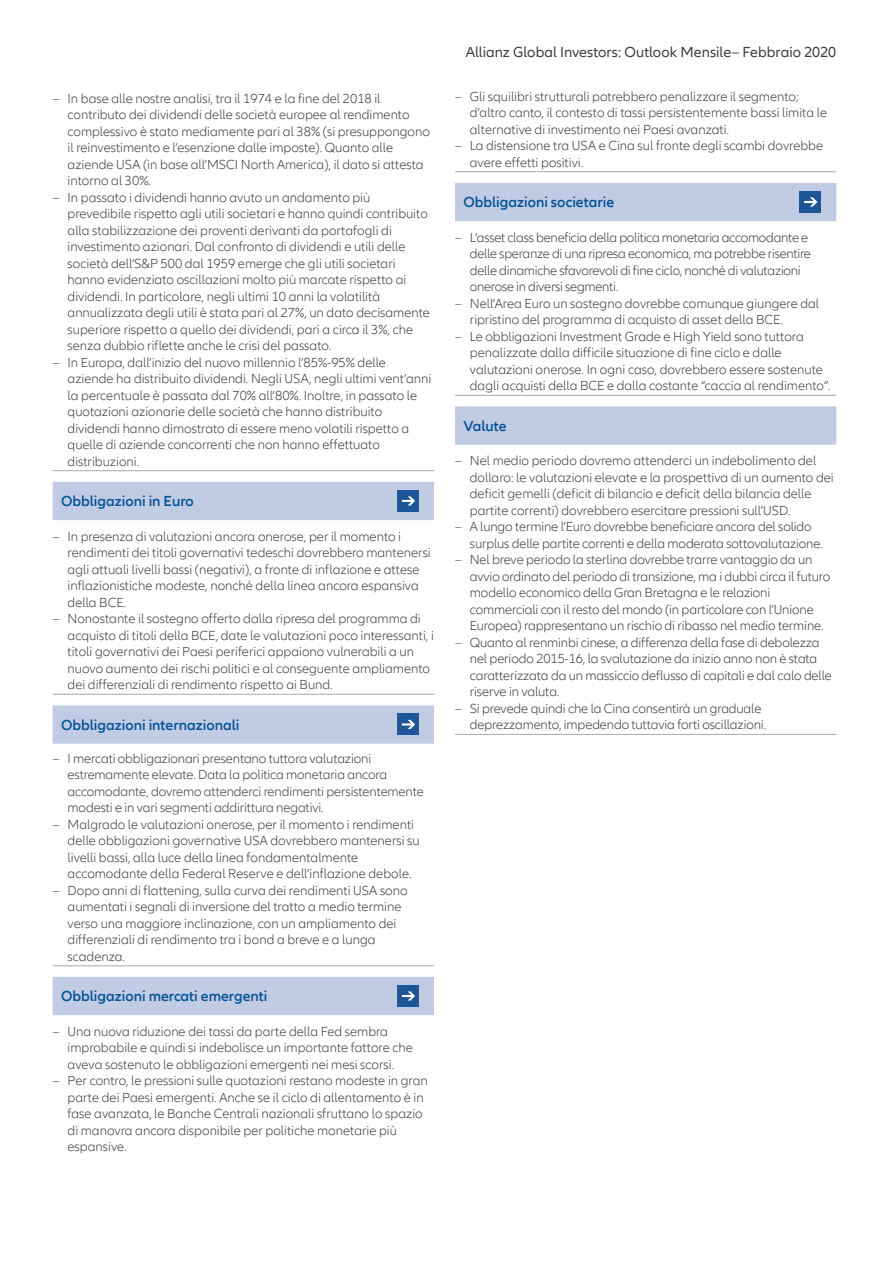
<style>
.page{position:relative;width:893px;height:1263px;background:#fff}
.page>*{position:absolute;margin:0;border:0;box-sizing:border-box;transform-origin:0 0}
.t1{font:600 15px "Allianz Neo";color:#015399}
.t2{font:15px "Allianz Neo";color:#3e3e3f}
.t3{font:300 13.5px/16.5px "Allianz Neo";color:#3e3e3f}
.t4{font:300 13.5px/16.5px "Allianz Neo";letter-spacing:-.02em;color:#3e3e3f}
</style>
<div class="page">
<hr style="left:53px;top:470px;width:381px;height:1px;background:#a8a9ad">
<div style="left:53px;top:482px;width:381px;height:38px;background:#c1cbe3"></div>
<hr style="left:53px;top:694px;width:381px;height:1px;background:#a8a9ad">
<div style="left:53px;top:705px;width:381px;height:39px;background:#c1cbe3"></div>
<hr style="left:53px;top:965px;width:381px;height:1px;background:#a8a9ad">
<div style="left:53px;top:977px;width:381px;height:38px;background:#c1cbe3"></div>
<div style="left:398px;top:490px;width:21px;height:21px;background:#1c5598"></div>
<svg style="left:402px;top:496px;width:13px;height:9px"></svg>
<div style="left:398px;top:714px;width:21px;height:21px;background:#1c5598"></div>
<svg style="left:402px;top:720px;width:13px;height:9px"></svg>
<div style="left:398px;top:985px;width:21px;height:21px;background:#1c5598"></div>
<svg style="left:402px;top:991px;width:13px;height:9px"></svg>
<hr style="left:455px;top:171px;width:381px;height:1px;background:#a8a9ad">
<div style="left:455px;top:183px;width:381px;height:38px;background:#c1cbe3"></div>
<hr style="left:455px;top:395px;width:381px;height:1px;background:#a8a9ad">
<div style="left:455px;top:406px;width:381px;height:39px;background:#c1cbe3"></div>
<hr style="left:455px;top:734px;width:381px;height:1px;background:#a8a9ad">
<div style="left:800px;top:191px;width:21px;height:21px;background:#1c5598"></div>
<svg style="left:804px;top:197px;width:13px;height:10px"></svg>
<p class="t3" style="left:68px;top:90px;width:364px;text-indent:-15px">– In base alle nostre analisi, tra il 1974 e la fine del 2018 il contributo dei dividendi delle società europee al rendimento complessivo è stato mediamente pari al 38% (si presuppongono il reinvestimento e l’esenzione dalle imposte). Quanto alle aziende USA (in base all’MSCI North America), il dato si attesta intorno al 30%.</p>
<p class="t3" style="left:68px;top:189px;width:364px;text-indent:-15px">– In passato i dividendi hanno avuto un andamento più prevedibile rispetto agli utili societari e hanno quindi contribuito alla stabilizzazione dei proventi derivanti da portafogli di investimento azionari. Dal confronto di dividendi e utili delle società dell’S&amp;P 500 dal 1959 emerge che gli utili societari hanno evidenziato oscillazioni molto più marcate rispetto ai dividendi. In particolare, negli ultimi 10 anni la volatilità annualizzata degli utili è stata pari al 27%, un dato decisamente superiore rispetto a quello dei dividendi, pari a circa il 3%, che senza dubbio riflette anche le crisi del passato.</p>
<p class="t3" style="left:68px;top:354px;width:365px;text-indent:-15px">– In Europa, dall’inizio del nuovo millennio l’85%-95% delle aziende ha distribuito dividendi. Negli USA, negli ultimi vent’anni la percentuale è passata dal 70% all’80%. Inoltre, in passato le quotazioni azionarie delle società che hanno distribuito dividendi hanno dimostrato di essere meno volatili rispetto a quelle di aziende concorrenti che non hanno effettuato distribuzioni.</p>
<p class="t1" style="left:61px;top:493px;width:134px">Obbligazioni in Euro</p>
<p class="t3" style="left:68px;top:528px;width:365px;text-indent:-15px">– In presenza di valutazioni ancora onerose, per il momento i rendimenti dei titoli governativi tedeschi dovrebbero mantenersi agli attuali livelli bassi (negativi), a fronte di inflazione e attese inflazionistiche modeste, nonché della linea ancora espansiva della BCE.</p>
<p class="t3" style="left:68px;top:611px;width:368px;text-indent:-15px">– Nonostante il sostegno offerto dalla ripresa del programma di acquisto di titoli della BCE, date le valutazioni poco interessanti, i titoli governativi dei Paesi periferici appaiono vulnerabili a un nuovo aumento dei rischi politici e al conseguente ampliamento dei differenziali di rendimento rispetto ai Bund.</p>
<p class="t1" style="left:61px;top:716px;width:180px">Obbligazioni internazionali</p>
<p class="t3" style="left:68px;top:750px;width:358px;text-indent:-15px">– I mercati obbligazionari presentano tuttora valutazioni estremamente elevate. Data la politica monetaria ancora accomodante, dovremo attenderci rendimenti persistentemente modesti e in vari segmenti addirittura negativi.</p>
<p class="t3" style="left:68px;top:816px;width:354px;text-indent:-15px">– Malgrado le valutazioni onerose, per il momento i rendimenti delle obbligazioni governative USA dovrebbero mantenersi su livelli bassi, alla luce della linea fondamentalmente accomodante della Federal Reserve e dell’inflazione debole.</p>
<p class="t3" style="left:68px;top:882px;width:342px;text-indent:-15px">– Dopo anni di flattening, sulla curva dei rendimenti USA sono aumentati i segnali di inversione del tratto a medio termine verso una maggiore inclinazione, con un ampliamento dei differenziali di rendimento tra i bond a breve e a lunga scadenza.</p>
<p class="t1" style="left:61px;top:988px;width:208px">Obbligazioni mercati emergenti</p>
<p class="t3" style="left:68px;top:1023px;width:347px;text-indent:-15px">– Una nuova riduzione dei tassi da parte della Fed sembra improbabile e quindi si indebolisce un importante fattore che aveva sostenuto le obbligazioni emergenti nei mesi scorsi.</p>
<p class="t3" style="left:68px;top:1073px;width:362px;text-indent:-15px">– Per contro, le pressioni sulle quotazioni restano modeste in gran parte dei Paesi emergenti. Anche se il ciclo di allentamento è in fase avanzata, le Banche Centrali nazionali sfruttano lo spazio di manovra ancora disponibile per politiche monetarie più espansive.</p>
<p class="t2" style="left:466px;top:43px;width:372px">Allianz Global Investors: Outlook Mensile– Febbraio 2020</p>
<p class="t3" style="left:470px;top:89px;width:359px;text-indent:-15px">– Gli squilibri strutturali potrebbero penalizzare il segmento; d’altro canto, il contesto di tassi persistentemente bassi limita le alternative di investimento nei Paesi avanzati.</p>
<p class="t3" style="left:470px;top:138px;width:355px;text-indent:-15px">– La distensione tra USA e Cina sul fronte degli scambi dovrebbe avere effetti positivi.</p>
<p class="t1" style="left:463px;top:194px;width:152px">Obbligazioni societarie</p>
<p class="t4" style="left:470px;top:230px;width:343px;text-indent:-15px">– L’asset class beneficia della politica monetaria accomodante e delle speranze di una ripresa economica, ma potrebbe risentire delle dinamiche sfavorevoli di fine ciclo, nonché di valutazioni onerose in diversi segmenti.</p>
<p class="t3" style="left:470px;top:296px;width:351px;text-indent:-15px">– Nell’Area Euro un sostegno dovrebbe comunque giungere dal ripristino del programma di acquisto di asset della BCE.</p>
<p class="t3" style="left:470px;top:329px;width:362px;text-indent:-15px">– Le obbligazioni Investment Grade e High Yield sono tuttora penalizzate dalla difficile situazione di fine ciclo e dalle valutazioni onerose. In ogni caso, dovrebbero essere sostenute dagli acquisti della BCE e dalla costante “caccia al rendimento”.</p>
<p class="t1" style="left:463px;top:417px;width:45px">Valute</p>
<p class="t3" style="left:470px;top:453px;width:365px;text-indent:-15px">– Nel medio periodo dovremo attenderci un indebolimento del dollaro: le valutazioni elevate e la prospettiva di un aumento dei deficit gemelli (deficit di bilancio e deficit della bilancia delle partite correnti) dovrebbero esercitare pressioni sull’USD.</p>
<p class="t3" style="left:470px;top:519px;width:354px;text-indent:-15px">– A lungo termine l’Euro dovrebbe beneficiare ancora del solido surplus delle partite correnti e della moderata sottovalutazione.</p>
<p class="t3" style="left:470px;top:552px;width:362px;text-indent:-15px">– Nel breve periodo la sterlina dovrebbe trarre vantaggio da un avvio ordinato del periodo di transizione, ma i dubbi circa il futuro modello economico della Gran Bretagna e le relazioni commerciali con il resto del mondo (in particolare con l’Unione Europea) rappresentano un rischio di ribasso nel medio termine.</p>
<p class="t3" style="left:470px;top:635px;width:363px;text-indent:-15px">– Quanto al renminbi cinese, a differenza della fase di debolezza nel periodo 2015-16, la svalutazione da inizio anno non è stata caratterizzata da un massiccio deflusso di capitali e dal calo delle riserve in valuta.</p>
<p class="t3" style="left:470px;top:701px;width:298px;text-indent:-15px">– Si prevede quindi che la Cina consentirà un graduale deprezzamento, impedendo tuttavia forti oscillazioni.</p>
</div>
